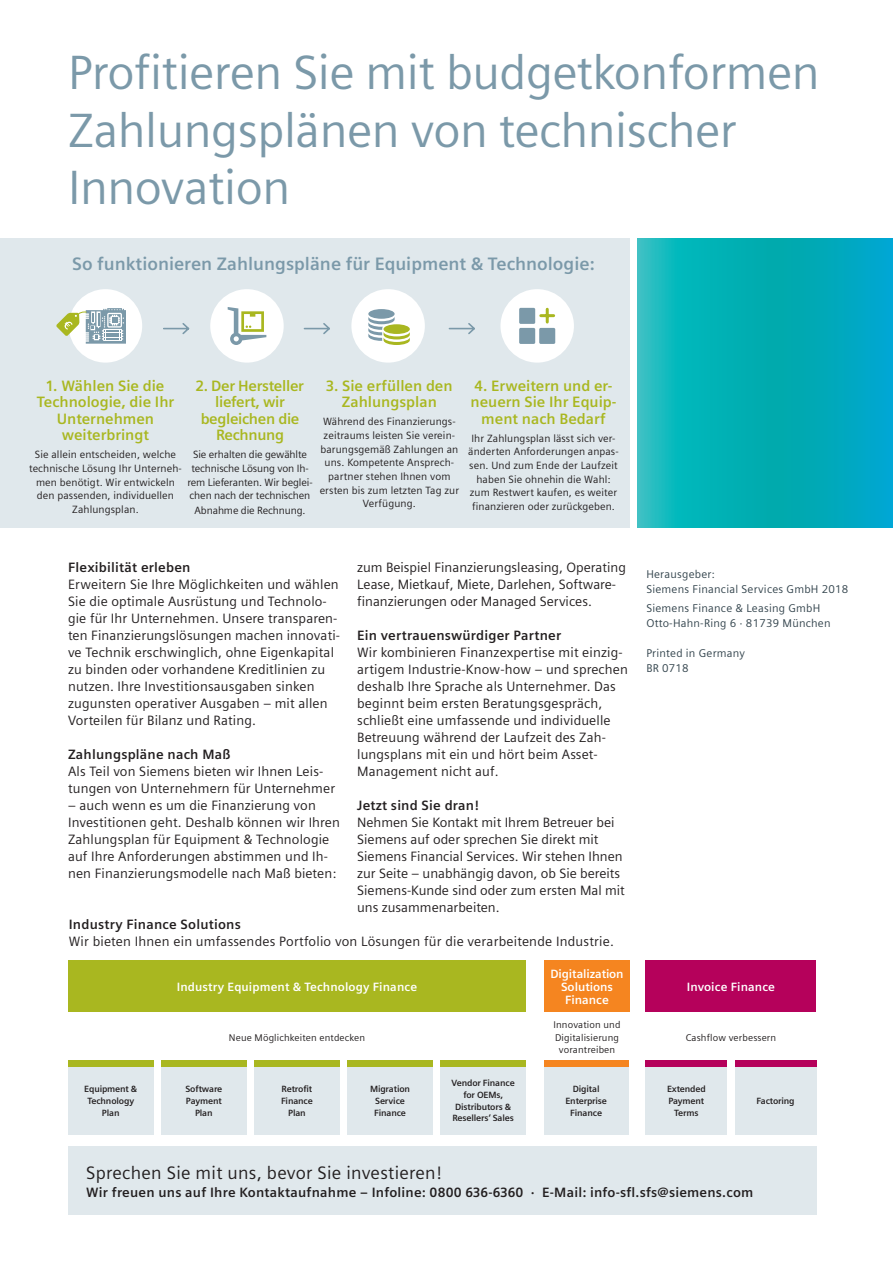
<style>
.page{position:relative;width:893px;height:1263px;background:#fff}
.page>*{position:absolute;margin:0;border:0;box-sizing:border-box;transform-origin:0 0}
.t1{font:48px/57.6px "Siemens Sans";letter-spacing:-.01em;color:#7b99a9}
.t2{font:700 18px "Siemens Sans";color:#7b99a9}
.t3{font:18px "Siemens Sans";letter-spacing:.015em;color:#231f20}
.t4{font:700 15px/16.5px "Siemens Sans";color:#a9b720;text-align:center}
.t5{font:700 15px/16.5px "Siemens Sans";letter-spacing:-.02em;color:#a9b720;text-align:center}
.t6{font:13.5px/17px "Siemens Sans";letter-spacing:.01em;color:#231f20}
.t7{font:700 13.5px "Siemens Sans";letter-spacing:.015em;color:#231f20}
.t8{font:700 12px/12.8px "Siemens Sans";letter-spacing:.01em;color:#fff;text-align:center}
.t9{font:11.25px/14.9px "Siemens Sans OT";letter-spacing:.02em;color:#33444d}
.t10{font:10.5px/13.6px "Siemens Sans";letter-spacing:.01em;color:#231f20;text-align:center}
.t11{font:10.5px/14px "Siemens Sans";letter-spacing:-.01em;color:#231f20;text-align:center}
.t12{font:9.75px/12.6px "Siemens Sans";letter-spacing:.015em;color:#231f20;text-align:center}
.t13{font:700 9px/11.7px "Siemens Sans";letter-spacing:-.015em;color:#231f20;text-align:center}
</style>
<div class="page">
<div style="left:0;top:238px;width:629px;height:289px;background:#e0e8ec"></div>
<svg style="left:637px;top:238px;width:256px;height:289px;background:#05afba"></svg>
<svg style="left:448px;top:323px;width:27px;height:11px"></svg>
<svg style="left:303px;top:323px;width:27px;height:11px"></svg>
<svg style="left:163px;top:323px;width:27px;height:12px"></svg>
<div style="left:69px;top:289px;width:73px;height:74px;background:#fff;border-radius:50%"></div>
<div style="left:210px;top:289px;width:74px;height:74px;background:#fff;border-radius:50%"></div>
<div style="left:351px;top:289px;width:74px;height:74px;background:#fff;border-radius:50%"></div>
<div style="left:500px;top:289px;width:74px;height:74px;background:#fff;border-radius:50%"></div>
<svg style="left:56px;top:308px;width:70px;height:36px"></svg>
<svg style="left:519px;top:308px;width:36px;height:36px"></svg>
<div style="left:368px;top:309px;width:27px;height:10px;background:#7b99a9;border-radius:50%"></div>
<svg style="left:368px;top:316px;width:42px;height:29px"></svg>
<div style="left:384px;top:324px;width:26px;height:10px;background:#a9b720;border-radius:50%"></div>
<svg style="left:228px;top:307px;width:38px;height:38px"></svg>
<div style="left:68px;top:1147px;width:748px;height:68px;background:#e0e8ec"></div>
<div style="left:68px;top:961px;width:458px;height:51px;background:#a9b720"></div>
<div style="left:544px;top:961px;width:85px;height:51px;background:#f58520"></div>
<div style="left:645px;top:961px;width:171px;height:51px;background:#b5015b"></div>
<div style="left:68px;top:1066px;width:86px;height:68px;background:#e0e8ec"></div>
<div style="left:254px;top:1066px;width:86px;height:68px;background:#e0e8ec"></div>
<div style="left:645px;top:1066px;width:82px;height:68px;background:#e0e8ec"></div>
<div style="left:161px;top:1066px;width:86px;height:68px;background:#e0e8ec"></div>
<div style="left:347px;top:1066px;width:86px;height:68px;background:#e0e8ec"></div>
<div style="left:440px;top:1066px;width:86px;height:68px;background:#e0e8ec"></div>
<div style="left:544px;top:1066px;width:84px;height:68px;background:#e0e8ec"></div>
<div style="left:735px;top:1066px;width:81px;height:68px;background:#e0e8ec"></div>
<div style="left:68px;top:1060px;width:86px;height:6px;background:#a9b720"></div>
<div style="left:161px;top:1060px;width:86px;height:6px;background:#a9b720"></div>
<div style="left:254px;top:1060px;width:86px;height:6px;background:#a9b720"></div>
<div style="left:645px;top:1060px;width:82px;height:6px;background:#b5015b"></div>
<div style="left:347px;top:1060px;width:86px;height:6px;background:#a9b720"></div>
<div style="left:440px;top:1060px;width:86px;height:6px;background:#a9b720"></div>
<div style="left:544px;top:1060px;width:84px;height:6px;background:#f58520"></div>
<div style="left:735px;top:1060px;width:81px;height:6px;background:#b5015b"></div>
<h1 class="t1" style="left:68px;top:44px;width:753px">Profitieren Sie mit budgetkonformen<br>Zahlungsplänen von technischer<br>Innovation</h1>
<h2 class="t2" style="left:72px;top:253px;width:524px">So funktionieren Zahlungspläne für Equipment &amp; Technologie:</h2>
<p class="t4" style="left:37px;top:377px;width:139px">1. Wählen Sie die<br>Technologie, die Ihr<br>Unternehmen weiterbringt</p>
<p class="t10" style="left:29px;top:448px;width:154px">Sie allein entscheiden, welche technische Lösung Ihr Unterneh&shy;men benötigt. Wir entwickeln den passenden, individuellen<br>Zahlungsplan.</p>
<p class="t5" style="left:196px;top:377px;width:109px">2. Der Hersteller liefert, wir begleichen die<br>Rechnung</p>
<p class="t11" style="left:187px;top:448px;width:127px">Sie erhalten die gewählte technische Lösung von Ih&shy;rem Lieferanten. Wir beglei&shy;chen nach der technischen<br>Abnahme die Rechnung.</p>
<p class="t4" style="left:326px;top:377px;width:128px">3. Sie erfüllen den<br>Zahlungsplan</p>
<p class="t10" style="left:320px;top:415px;width:141px">Während des Finanzierungs&shy;zeitraums leisten Sie verein&shy;barungsgemäß Zahlungen an uns. Kompetente Ansprech&shy;partner stehen Ihnen vom ersten bis zum letzten Tag zur<br>Verfügung.</p>
<p class="t4" style="left:471px;top:377px;width:147px">4. Erweitern und er&shy;neuern Sie Ihr Equip&shy;ment nach Bedarf</p>
<p class="t10" style="left:468px;top:431px;width:152px">Ihr Zahlungsplan lässt sich ver&shy;änderten Anforderungen anpas&shy;sen. Und zum Ende der Laufzeit haben Sie ohnehin die Wahl: zum Restwert kaufen, es weiter finanzieren oder zurückgeben.</p>
<p class="t7" style="left:68px;top:560px;width:124px">Flexibilität erleben</p>
<p class="t6" style="left:68px;top:576px;width:274px">Erweitern Sie Ihre Möglichkeiten und wählen Sie die optimale Ausrüstung und Technolo&shy;gie für Ihr Unternehmen. Unsere transparen&shy;ten Finanzierungslösungen machen innovati&shy;ve Technik erschwinglich, ohne Eigenkapital zu binden oder vorhandene Kreditlinien zu nutzen. Ihre Investitionsausgaben sinken zugunsten operativer Ausgaben – mit allen Vorteilen für Bilanz und Rating.</p>
<p class="t7" style="left:68px;top:747px;width:164px">Zahlungspläne nach Maß</p>
<p class="t6" style="left:68px;top:763px;width:269px">Als Teil von Siemens bieten wir Ihnen Leis&shy;tungen von Unternehmern für Unternehmer</p>
<p class="t6" style="left:68px;top:797px;width:273px">– auch wenn es um die Finanzierung von Investitionen geht. Deshalb können wir Ihren Zahlungsplan für Equipment &amp; Technologie auf Ihre Anforderungen abstimmen und Ih&shy;nen Finanzierungsmodelle nach Maß bieten:</p>
<p class="t6" style="left:357px;top:559px;width:270px">zum Beispiel Finanzierungsleasing, Operating<br>Lease, Mietkauf, Miete, Darlehen, Software&shy;finanzierungen oder Managed Services.</p>
<p class="t7" style="left:357px;top:627px;width:206px">Ein vertrauenswürdiger Partner</p>
<p class="t6" style="left:357px;top:644px;width:272px">Wir kombinieren Finanzexpertise mit einzig&shy;artigem Industrie-Know-how – und sprechen deshalb Ihre Sprache als Unternehmer. Das beginnt beim ersten Beratungsgespräch, schließt eine umfassende und individuelle Betreuung während der Laufzeit des Zah&shy;lungsplans mit ein und hört beim Asset-Management nicht auf.</p>
<p class="t7" style="left:357px;top:797px;width:123px">Jetzt sind Sie dran!</p>
<p class="t6" style="left:357px;top:814px;width:269px">Nehmen Sie Kontakt mit Ihrem Betreuer bei Siemens auf oder sprechen Sie direkt mit Siemens Financial Services. Wir stehen Ihnen zur Seite – unabhängig davon, ob Sie bereits Siemens-Kunde sind oder zum ersten Mal mit uns zusammenarbeiten.</p>
<p class="t7" style="left:69px;top:916px;width:174px">Industry Finance Solutions</p>
<p class="t6" style="left:69px;top:933px;width:547px">Wir bieten Ihnen ein umfassendes Portfolio von Lösungen für die verarbeitende Industrie.</p>
<p class="t8" style="left:177px;top:980px;width:242px">Industry Equipment &amp; Technology Finance</p>
<p class="t12" style="left:229px;top:1031px;width:138px">Neue Möglichkeiten entdecken</p>
<p class="t8" style="left:550px;top:968px;width:75px">Digitalization<br>Solutions<br>Finance</p>
<p class="t12" style="left:553px;top:1018px;width:69px">Innovation und<br>Digitalisierung vorantreiben</p>
<p class="t9" style="left:646px;top:567px;width:203px">Herausgeber:<br>Siemens Financial Services GmbH 2018</p>
<p class="t9" style="left:646px;top:601px;width:186px">Siemens Finance &amp; Leasing GmbH<br>Otto-Hahn-Ring 6 · 81739 München</p>
<p class="t9" style="left:646px;top:645px;width:100px">Printed in Germany<br>BR 0718</p>
<p class="t8" style="left:687px;top:980px;width:90px">Invoice Finance</p>
<p class="t12" style="left:686px;top:1031px;width:92px">Cashflow verbessern</p>
<p class="t13" style="left:370px;top:1083px;width:42px">Migration<br>Service<br>Finance</p>
<p class="t13" style="left:451px;top:1077px;width:65px">Vendor Finance for OEMs,<br>Distributors &amp;<br>Resellers’ Sales</p>
<p class="t13" style="left:565px;top:1083px;width:43px">Digital<br>Enterprise<br>Finance</p>
<p class="t13" style="left:756px;top:1095px;width:40px">Factoring</p>
<p class="t13" style="left:84px;top:1083px;width:54px">Equipment &amp;<br>Technology<br>Plan</p>
<p class="t13" style="left:185px;top:1083px;width:39px">Software<br>Payment<br>Plan</p>
<p class="t13" style="left:281px;top:1083px;width:33px">Retrofit<br>Finance<br>Plan</p>
<p class="t13" style="left:667px;top:1083px;width:40px">Extended<br>Payment<br>Terms</p>
<h2 class="t3" style="left:86px;top:1162px;width:357px">Sprechen Sie mit uns, bevor Sie investieren!</h2>
<p class="t7" style="left:86px;top:1184px;width:669px">Wir freuen uns auf Ihre Kontaktaufnahme – Infoline: 0800 636-6360 · E-Mail: info-sfl.sfs@siemens.com</p>
</div>
